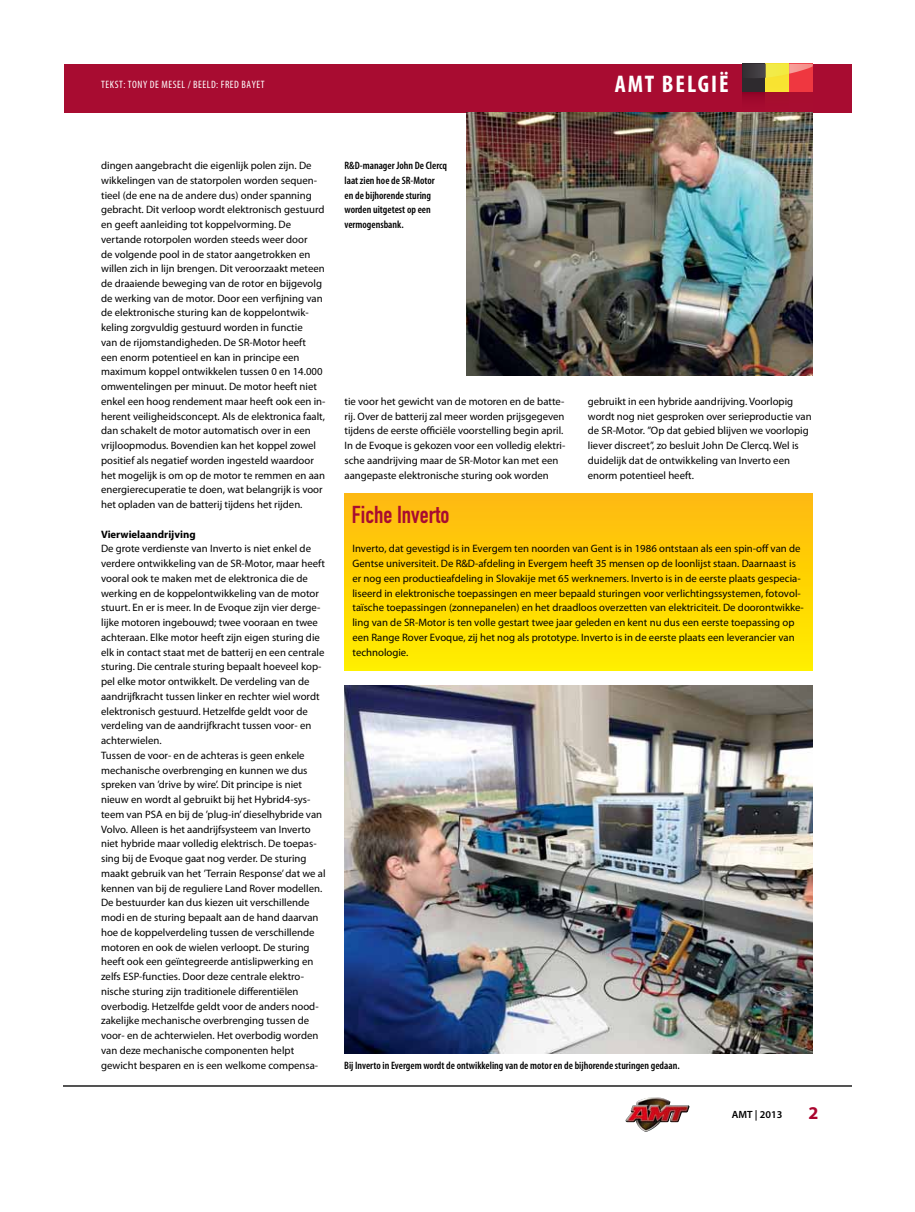
<style>
.page{position:relative;width:915px;height:1212px;background:#fff}
.page>*{position:absolute;margin:0;border:0;box-sizing:border-box;transform-origin:0 0}
.t1{font:24.15px "DIN Engschrift Std";color:#a80c31}
.t2{font:700 condensed 24.15px "Myriad Pro";letter-spacing:.085em;color:#fff}
.t3{font:700 18px "Myriad Pro";color:#aa052e}
.t4{font:10.65px/14.7px "Myriad Pro";color:#000}
.t5{font:600 condensed 10.65px/14.7px "Myriad Pro";color:#000}
.t6{font:condensed 10.65px "Myriad Pro";letter-spacing:.05em;color:#fff}
.t7{font:700 10.65px "Myriad Pro";color:#000}
.t8{font:600 10.5px "Myriad Pro";color:#000}
</style>
<div class="page">
<img style="left:625px;top:1097px;width:64px;height:35px">
<hr style="left:64px;top:1085px;width:786px;height:1px;background:#000">
<div style="left:64px;top:64px;width:786px;height:48px;background:#a80c31"></div>
<div style="left:742px;top:92px;width:23px;height:20px;background:linear-gradient(to bottom,#940428,#a90d32)"></div>
<svg style="left:742px;top:64px;width:70px;height:28px"></svg>
<img style="left:466px;top:112px;width:346px;height:263px">
<div style="left:345px;top:493px;width:467px;height:177px;background:linear-gradient(to bottom,#feb90e,#ffef00)"></div>
<img style="left:344px;top:685px;width:468px;height:369px">
<p class="t6" style="left:101px;top:78px;width:165px">TEKST: TONY DE MESEL / BEELD: FRED BAYET</p>
<h1 class="t2" style="left:614px;top:69px;width:115px">AMT BELGIË</h1>
<p class="t4" style="left:101px;top:158px;width:226px">dingen aangebracht die eigenlijk polen zijn. De wikkelingen van de statorpolen worden sequen&shy;tieel (de ene na de andere dus) onder spanning gebracht. Dit verloop wordt elektronisch gestuurd en geeft aanleiding tot koppelvorming. De vertande rotorpolen worden steeds weer door<br>de volgende pool in de stator aangetrokken en willen zich in lijn brengen. Dit veroorzaakt meteen de draaiende beweging van de rotor en bijgevolg de werking van de motor. Door een verfijning van de elektronische sturing kan de koppelontwik&shy;keling zorgvuldig gestuurd worden in functie<br>van de rijomstandigheden. De SR-Motor heeft<br>een enorm potentieel en kan in principe een maximum koppel ontwikkelen tussen 0 en 14.000 omwentelingen per minuut. De motor heeft niet enkel een hoog rendement maar heeft ook een in&shy;herent veiligheidsconcept. Als de elektronica faalt, dan schakelt de motor automatisch over in een vrijloopmodus. Bovendien kan het koppel zowel positief als negatief worden ingesteld waardoor het mogelijk is om op de motor te remmen en aan energierecuperatie te doen, wat belangrijk is voor het opladen van de batterij tijdens het rijden.</p>
<p class="t7" style="left:101px;top:527px;width:96px">Vierwielaandrijving</p>
<p class="t4" style="left:101px;top:541px;width:226px">De grote verdienste van Inverto is niet enkel de verdere ontwikkeling van de SR-Motor, maar heeft vooral ook te maken met de elektronica die de werking en de koppelontwikkeling van de motor stuurt. En er is meer. In de Evoque zijn vier derge&shy;lijke motoren ingebouwd; twee vooraan en twee achteraan. Elke motor heeft zijn eigen sturing die elk in contact staat met de batterij en een centrale sturing. Die centrale sturing bepaalt hoeveel kop&shy;pel elke motor ontwikkelt. De verdeling van de aandrijfkracht tussen linker en rechter wiel wordt elektronisch gestuurd. Hetzelfde geldt voor de verdeling van de aandrijfkracht tussen voor- en achterwielen.<br>Tussen de voor- en de achteras is geen enkele mechanische overbrenging en kunnen we dus spreken van ’drive by wire’. Dit principe is niet nieuw en wordt al gebruikt bij het Hybrid4-sys&shy;teem van PSA en bij de ’plug-in’ dieselhybride van Volvo. Alleen is het aandrijfsysteem van Inverto niet hybride maar volledig elektrisch. De toepas&shy;sing bij de Evoque gaat nog verder. De sturing maakt gebruik van het ’Terrain Response’ dat we al kennen van bij de reguliere Land Rover modellen.<br>De bestuurder kan dus kiezen uit verschillende modi en de sturing bepaalt aan de hand daarvan hoe de koppelverdeling tussen de verschillende motoren en ook de wielen verloopt. De sturing heeft ook een geïntegreerde antislipwerking en zelfs ESP-functies. Door deze centrale elektro&shy;nische sturing zijn traditionele differentiëlen overbodig. Hetzelfde geldt voor de anders nood&shy;zakelijke mechanische overbrenging tussen de voor- en de achterwielen. Het overbodig worden van deze mechanische componenten helpt gewicht besparen en is een welkome compensa-</p>
<p class="t5" style="left:344px;top:158px;width:104px">R&amp;D-manager John De Clercq laat zien hoe de SR-Motor<br>en de bijhorende sturing worden uitgetest op een vermogensbank.</p>
<p class="t4" style="left:344px;top:394px;width:222px">tie voor het gewicht van de motoren en de batte&shy;rij. Over de batterij zal meer worden prijsgegeven tijdens de eerste officiële voorstelling begin april.<br>In de Evoque is gekozen voor een volledig elektri&shy;sche aandrijving maar de SR-Motor kan met een aangepaste elektronische sturing ook worden</p>
<p class="t4" style="left:587px;top:394px;width:225px">gebruikt in een hybride aandrijving. Voorlopig wordt nog niet gesproken over serieproductie van de SR-Motor. ”Op dat gebied blijven we voorlopig liever discreet”, zo besluit John De Clercq. Wel is duidelijk dat de ontwikkeling van Inverto een enorm potentieel heeft.</p>
<h1 class="t1" style="left:352px;top:500px;width:99px">Fiche Inverto</h1>
<p class="t4" style="left:352px;top:541px;width:452px">Inverto, dat gevestigd is in Evergem ten noorden van Gent is in 1986 ontstaan als een spin-off van de Gentse universiteit. De R&amp;D-afdeling in Evergem heeft 35 mensen op de loonlijst staan. Daarnaast is er nog een productieafdeling in Slovakije met 65 werknemers. Inverto is in de eerste plaats gespecia&shy;liseerd in elektronische toepassingen en meer bepaald sturingen voor verlichtingssystemen, fotovol&shy;taïsche toepassingen (zonnepanelen) en het draadloos overzetten van elektriciteit. De doorontwikke&shy;ling van de SR-Motor is ten volle gestart twee jaar geleden en kent nu dus een eerste toepassing op een Range Rover Evoque, zij het nog als prototype. Inverto is in de eerste plaats een leverancier van technologie.</p>
<p class="t5" style="left:344px;top:1058px;width:337px">Bij Inverto in Evergem wordt de ontwikkeling van de motor en de bijhorende sturingen gedaan.</p>
<p class="t8" style="left:731px;top:1107px;width:52px">AMT | 2013</p>
<h2 class="t3" style="left:808px;top:1101px;width:11px">2</h2>
</div>
